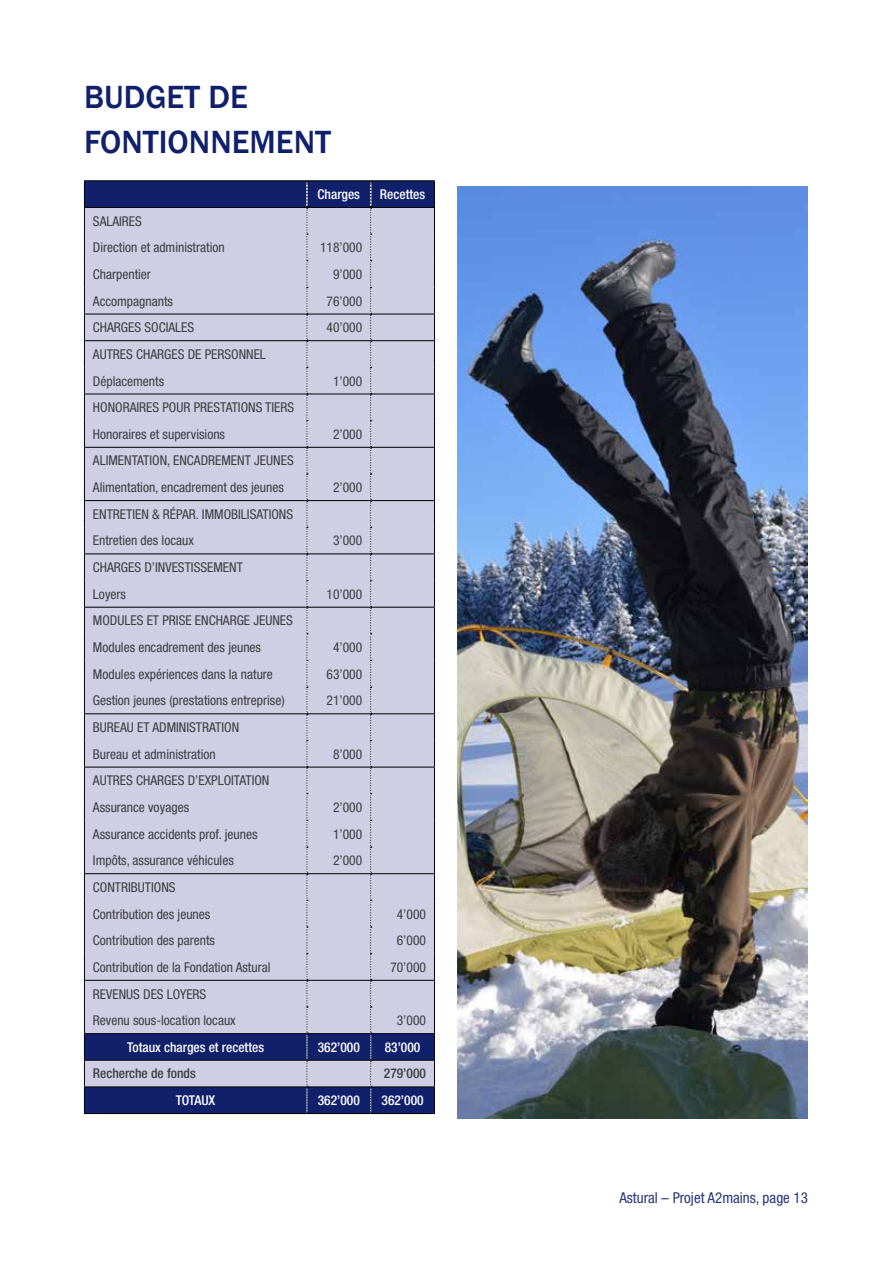
<style>
.page{position:relative;width:893px;height:1263px;background:#fff}
.page>*{position:absolute;margin:0;border:0;box-sizing:border-box;transform-origin:0 0}
.t1{font:500 33px/45px "Franklin Gothic";color:#10206b}
.t2{font:condensed 15px "Helvetica Neue LT Std";color:#28367a}
.t3{font:condensed 13.5px/26.7px "Helvetica Neue LT Std";color:#3e3d40}
.t4{font:500 condensed 13.5px "Helvetica Neue LT Std";color:#fff}
.t5{font:500 condensed 13.5px "Helvetica Neue LT Std";color:#3e3d40}
</style>
<div class="page">
<div style="left:85px;top:181px;width:349px;height:932px;background:#10206b"></div>
<div style="left:85px;top:208px;width:349px;height:878px;background:#cfcee4"></div>
<svg style="left:306px;top:181px;width:2px;height:932px;background:#a6a5af"></svg>
<svg style="left:370px;top:181px;width:2px;height:932px;background:#a2a2ad"></svg>
<hr style="left:84px;top:314px;width:223px;height:1px;background:#000">
<hr style="left:307px;top:314px;width:64px;height:1px;background:#000">
<hr style="left:371px;top:314px;width:64px;height:1px;background:#000">
<hr style="left:84px;top:340px;width:223px;height:1px;background:#000">
<hr style="left:307px;top:340px;width:64px;height:1px;background:#000">
<hr style="left:371px;top:340px;width:64px;height:1px;background:#000">
<hr style="left:84px;top:394px;width:223px;height:1px;background:#000">
<hr style="left:307px;top:394px;width:64px;height:1px;background:#000">
<hr style="left:371px;top:394px;width:64px;height:1px;background:#000">
<hr style="left:84px;top:447px;width:223px;height:1px;background:#000">
<hr style="left:307px;top:447px;width:64px;height:1px;background:#000">
<hr style="left:371px;top:447px;width:64px;height:1px;background:#000">
<hr style="left:84px;top:500px;width:223px;height:1px;background:#000">
<hr style="left:307px;top:500px;width:64px;height:1px;background:#000">
<hr style="left:371px;top:500px;width:64px;height:1px;background:#000">
<hr style="left:84px;top:553px;width:223px;height:1px;background:#000">
<hr style="left:307px;top:553px;width:64px;height:1px;background:#000">
<hr style="left:371px;top:553px;width:64px;height:1px;background:#000">
<hr style="left:84px;top:607px;width:223px;height:1px;background:#000">
<hr style="left:307px;top:607px;width:64px;height:1px;background:#000">
<hr style="left:371px;top:607px;width:64px;height:1px;background:#000">
<hr style="left:84px;top:713px;width:223px;height:1px;background:#000">
<hr style="left:307px;top:713px;width:64px;height:1px;background:#000">
<hr style="left:371px;top:713px;width:64px;height:1px;background:#000">
<hr style="left:84px;top:767px;width:223px;height:1px;background:#000">
<hr style="left:307px;top:767px;width:64px;height:1px;background:#000">
<hr style="left:371px;top:767px;width:64px;height:1px;background:#000">
<hr style="left:84px;top:873px;width:223px;height:1px;background:#000">
<hr style="left:307px;top:873px;width:64px;height:1px;background:#000">
<hr style="left:371px;top:873px;width:64px;height:1px;background:#000">
<hr style="left:84px;top:980px;width:223px;height:1px;background:#000">
<hr style="left:307px;top:980px;width:64px;height:1px;background:#000">
<hr style="left:371px;top:980px;width:64px;height:1px;background:#000">
<hr style="left:84px;top:180px;width:223px;height:1px;background:#000">
<hr style="left:307px;top:180px;width:64px;height:1px;background:#000">
<hr style="left:371px;top:180px;width:64px;height:1px;background:#000">
<hr style="left:84px;top:207px;width:223px;height:1px;background:#000">
<hr style="left:307px;top:207px;width:64px;height:1px;background:#000">
<hr style="left:371px;top:207px;width:64px;height:1px;background:#000">
<hr style="left:84px;top:1033px;width:223px;height:1px;background:#000">
<hr style="left:307px;top:1033px;width:64px;height:1px;background:#000">
<hr style="left:371px;top:1033px;width:64px;height:1px;background:#000">
<hr style="left:84px;top:1060px;width:223px;height:1px;background:#000">
<hr style="left:307px;top:1060px;width:64px;height:1px;background:#000">
<hr style="left:371px;top:1060px;width:64px;height:1px;background:#000">
<hr style="left:84px;top:1086px;width:223px;height:1px;background:#000">
<svg style="left:84px;top:181px;width:1px;height:932px"></svg>
<hr style="left:307px;top:1086px;width:64px;height:1px;background:#000">
<hr style="left:371px;top:1086px;width:64px;height:1px;background:#000">
<svg style="left:434px;top:181px;width:1px;height:932px"></svg>
<hr style="left:84px;top:1113px;width:223px;height:1px;background:#000">
<hr style="left:307px;top:1113px;width:64px;height:1px;background:#000">
<hr style="left:371px;top:1113px;width:64px;height:1px;background:#000">
<img style="left:457px;top:186px;width:351px;height:932px">
<h1 class="t1" style="left:84px;top:75px;width:243px">BUDGET DE<br>FONTIONNEMENT</h1>
<p class="t4" style="left:318px;top:186px;width:44px">Charges</p>
<p class="t4" style="left:380px;top:186px;width:47px">Recettes</p>
<p class="t3" style="left:93px;top:207px;width:133px">SALAIRES<br>Direction et administration</p>
<p class="t3" style="left:320px;top:234px;width:44px">118’000</p>
<p class="t3" style="left:93px;top:261px;width:59px">Charpentier</p>
<p class="t3" style="left:333px;top:261px;width:31px">9’000</p>
<p class="t3" style="left:93px;top:287px;width:82px">Accompagnants</p>
<p class="t3" style="left:327px;top:287px;width:37px">76’000</p>
<p class="t3" style="left:93px;top:314px;width:103px">CHARGES SOCIALES</p>
<p class="t3" style="left:327px;top:314px;width:37px">40’000</p>
<p class="t3" style="left:93px;top:341px;width:175px">AUTRES CHARGES DE PERSONNEL<br>Déplacements</p>
<p class="t3" style="left:333px;top:367px;width:31px">1’000</p>
<p class="t3" style="left:93px;top:394px;width:203px">HONORAIRES POUR PRESTATIONS TIERS<br>Honoraires et supervisions</p>
<p class="t3" style="left:93px;top:447px;width:202px">ALIMENTATION, ENCADREMENT JEUNES<br>Alimentation, encadrement des jeunes</p>
<p class="t3" style="left:93px;top:501px;width:202px">ENTRETIEN &amp; RÉPAR. IMMOBILISATIONS<br>Entretien des locaux</p>
<p class="t3" style="left:93px;top:554px;width:152px">CHARGES D’INVESTISSEMENT<br>Loyers</p>
<p class="t3" style="left:93px;top:607px;width:202px">MODULES ET PRISE ENCHARGE JEUNES<br>Modules encadrement des jeunes</p>
<p class="t3" style="left:333px;top:421px;width:31px">2’000</p>
<p class="t3" style="left:333px;top:474px;width:31px">2’000</p>
<p class="t3" style="left:333px;top:527px;width:31px">3’000</p>
<p class="t3" style="left:327px;top:580px;width:37px">10’000</p>
<p class="t3" style="left:333px;top:634px;width:31px">4’000</p>
<p class="t3" style="left:93px;top:660px;width:182px">Modules expériences dans la nature</p>
<p class="t3" style="left:327px;top:660px;width:37px">63’000</p>
<p class="t3" style="left:93px;top:687px;width:193px">Gestion jeunes (prestations entreprise)</p>
<p class="t3" style="left:327px;top:687px;width:37px">21’000</p>
<p class="t3" style="left:93px;top:714px;width:148px">BUREAU ET ADMINISTRATION<br>Bureau et administration</p>
<p class="t3" style="left:333px;top:740px;width:31px">8’000</p>
<p class="t3" style="left:93px;top:767px;width:178px">AUTRES CHARGES D’EXPLOITATION<br>Assurance voyages</p>
<p class="t3" style="left:333px;top:794px;width:31px">2’000</p>
<p class="t3" style="left:93px;top:820px;width:166px">Assurance accidents prof. jeunes</p>
<p class="t3" style="left:333px;top:820px;width:31px">1’000</p>
<p class="t3" style="left:93px;top:847px;width:142px">Impôts, assurance véhicules</p>
<p class="t3" style="left:333px;top:847px;width:31px">2’000</p>
<p class="t3" style="left:93px;top:874px;width:119px">CONTRIBUTIONS<br>Contribution des jeunes</p>
<p class="t3" style="left:397px;top:900px;width:31px">4’000</p>
<p class="t3" style="left:93px;top:927px;width:124px">Contribution des parents</p>
<p class="t3" style="left:397px;top:927px;width:31px">6’000</p>
<p class="t3" style="left:93px;top:954px;width:179px">Contribution de la Fondation Astural</p>
<p class="t3" style="left:390px;top:954px;width:37px">70’000</p>
<p class="t3" style="left:93px;top:980px;width:144px">REVENUS DES LOYERS<br>Revenu sous-location locaux</p>
<p class="t3" style="left:397px;top:1007px;width:31px">3’000</p>
<p class="t4" style="left:127px;top:1039px;width:138px">Totaux charges et recettes</p>
<p class="t4" style="left:318px;top:1039px;width:44px">362’000</p>
<p class="t4" style="left:385px;top:1039px;width:37px">83’000</p>
<p class="t5" style="left:93px;top:1066px;width:104px">Recherche de fonds</p>
<p class="t5" style="left:384px;top:1066px;width:44px">279’000</p>
<p class="t4" style="left:176px;top:1092px;width:41px">TOTAUX</p>
<p class="t4" style="left:318px;top:1092px;width:44px">362’000</p>
<p class="t4" style="left:381px;top:1092px;width:44px">362’000</p>
<p class="t2" style="left:619px;top:1189px;width:190px">Astural – Projet A2mains, page 13</p>
</div>
